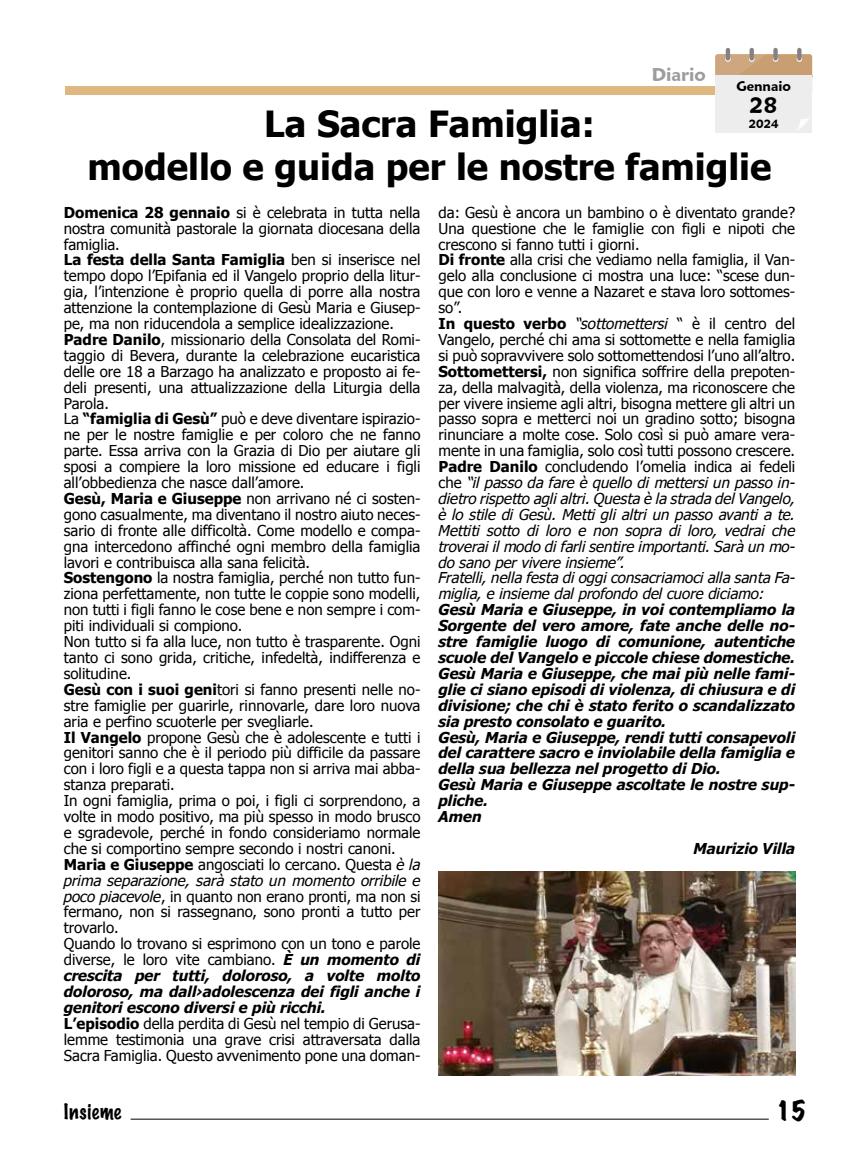
<style>
.page{position:relative;width:859px;height:1161px;background:#fff}
.page>*{position:absolute;margin:0;border:0;box-sizing:border-box;transform-origin:0 0}
.t1{font:700 36px/43.2px "Tahoma";color:#000;text-align:center}
.t2{font:expanded 24px "Marker Felt";color:#000}
.t3{font:600 22.5px "Maiandra GD";color:#000}
.t4{font:100 19.5px "Marker Felt";letter-spacing:.035em;color:#000}
.t5{font:600 18px "Maiandra GD";color:#9d9d9c}
.t6{font:15px/15.9px "Tahoma";color:#000}
.t7{font:italic 700 15px/15.9px "Tahoma W01";color:#000;text-align:justify}
.t8{font:italic 15px/15.9px "Tahoma W01";color:#000}
.t9{font:600 13.5px "Maiandra GD";color:#000}
.t10{font:600 12px "Maiandra GD";color:#000}
.s1{font-weight:700}
.s2{font-family:"Tahoma W01";font-style:italic}
.s3{font-family:"Tahoma W01";font-weight:700;font-style:italic}
.s4{font-family:"Tahoma";font-weight:700;font-style:normal}
.s5{font-family:"Tahoma";font-style:normal}
</style>
<div class="page">
<hr style="left:131px;top:1119px;width:637px;height:1px;background:#000">
<div style="left:65px;top:86px;width:698px;height:9px;background:#dfb780"></div>
<svg style="left:715px;top:54px;width:97px;height:21px;background:#cba37a"></svg>
<hr style="left:726px;top:48px;width:4px;height:13px;background:#848285;border-radius:2px">
<div style="left:749px;top:48px;width:5px;height:13px;background:#848285;border-radius:2px"></div>
<div style="left:773px;top:48px;width:5px;height:13px;background:#848285;border-radius:2px"></div>
<svg style="left:797px;top:48px;width:4px;height:13px"></svg>
<div style="left:715px;top:75px;width:97px;height:58px;background:#ededed"></div>
<svg style="left:797px;top:118px;width:12px;height:12px"></svg>
<img style="left:438px;top:872px;width:357px;height:204px">
<p class="t5" style="left:652px;top:63px;width:56px">Diario</p>
<p class="t9" style="left:736px;top:78px;width:56px">Gennaio</p>
<h3 class="t3" style="left:750px;top:91px;width:29px">28</h3>
<p class="t10" style="left:749px;top:117px;width:31px">2024</p>
<h1 class="t1" style="left:88px;top:100px;width:685px">La Sacra Famiglia:<br>modello e guida per le nostre famiglie</h1>
<p class="t6" style="left:64px;top:204px;width:358px"><span class="s1">Domenica 28 gennaio</span> si è celebrata in tutta nella nostra comunità pastorale la giornata diocesana della famiglia.<br><span class="s1">La festa della Santa Famiglia</span> ben si inserisce nel tempo dopo l’Epifania ed il Vangelo proprio della litur&shy;gia, l’intenzione è proprio quella di porre alla nostra attenzione la contemplazione di Gesù Maria e Giusep&shy;pe, ma non riducendola a semplice idealizzazione.<br><span class="s1">Padre Danilo</span>, missionario della Consolata del Romi&shy;taggio di Bevera, durante la celebrazione eucaristica delle ore 18 a Barzago ha analizzato e proposto ai fe&shy;deli presenti, una attualizzazione della Liturgia della Parola.<br>La <span class="s1">“famiglia di Gesù”</span> può e deve diventare ispirazio&shy;ne per le nostre famiglie e per coloro che ne fanno parte. Essa arriva con la Grazia di Dio per aiutare gli sposi a compiere la loro missione ed educare i figli all’obbedienza che nasce dall’amore.<br><span class="s1">Gesù, Maria e Giuseppe</span> non arrivano né ci sosten&shy;gono casualmente, ma diventano il nostro aiuto neces&shy;sario di fronte alle difficoltà. Come modello e compa&shy;gna intercedono affinché ogni membro della famiglia lavori e contribuisca alla sana felicità.<br><span class="s1">Sostengono</span> la nostra famiglia, perché non tutto fun&shy;ziona perfettamente, non tutte le coppie sono modelli, non tutti i figli fanno le cose bene e non sempre i com&shy;piti individuali si compiono.<br>Non tutto si fa alla luce, non tutto è trasparente. Ogni tanto ci sono grida, critiche, infedeltà, indifferenza e solitudine.<br><span class="s1">Gesù con i suoi geni</span>tori si fanno presenti nelle no&shy;stre famiglie per guarirle, rinnovarle, dare loro nuova aria e perfino scuoterle per svegliarle.<br><span class="s1">Il Vangelo</span> propone Gesù che è adolescente e tutti i genitori sanno che è il periodo più difficile da passare con i loro figli e a questa tappa non si arriva mai abba&shy;stanza preparati.<br>In ogni famiglia, prima o poi, i figli ci sorprendono, a volte in modo positivo, ma più spesso in modo brusco e sgradevole, perché in fondo consideriamo normale che si comportino sempre secondo i nostri canoni.<br><span class="s1">Maria e Giuseppe</span> angosciati lo cercano. Questa <span class="s2">è la</span></p>
<p class="t8" style="left:64px;top:872px;width:358px">prima separazione, sarà stato un momento orribile e</p>
<p class="t6" style="left:64px;top:887px;width:358px"><span class="s2">poco piacevole</span>, in quanto non erano pronti, ma non si fermano, non si rassegnano, sono pronti a tutto per trovarlo.<br>Quando lo trovano si esprimono con un tono e parole diverse, le loro vite cambiano. <span class="s3">È un momento di</span></p>
<p class="t7" style="left:64px;top:967px;width:358px">crescita per tutti, doloroso, a volte molto doloroso, ma dall›adolescenza dei figli anche i genitori escono diversi e più ricchi.</p>
<p class="t6" style="left:64px;top:1014px;width:358px;text-align:justify"><span class="s1">L’episodio</span> della perdita di Gesù nel tempio di Gerusa&shy;lemme testimonia una grave crisi attraversata dalla Sacra Famiglia. Questo avvenimento pone una doman-</p>
<p class="t6" style="left:438px;top:204px;width:358px">da: Gesù è ancora un bambino o è diventato grande?<br>Una questione che le famiglie con figli e nipoti che crescono si fanno tutti i giorni.<br><span class="s1">Di fronte</span> alla crisi che vediamo nella famiglia, il Van&shy;gelo alla conclusione ci mostra una luce: “scese dun&shy;que con loro e venne a Nazaret e stava loro sottomes&shy;so”.</p>
<p class="t8" style="left:438px;top:315px;width:358px"><span class="s4">In questo verbo</span> “sottomettersi <span class="s5">“ è il centro del</span></p>
<p class="t6" style="left:438px;top:331px;width:358px;text-align:justify">Vangelo, perché chi ama si sottomette e nella famiglia si può sopravvivere solo sottomettendosi l’uno all’altro.<br><span class="s1">Sottomettersi,</span> non significa soffrire della prepoten&shy;za, della malvagità, della violenza, ma riconoscere che per vivere insieme agli altri, bisogna mettere gli altri un passo sopra e metterci noi un gradino sotto; bisogna rinunciare a molte cose. Solo così si può amare vera&shy;mente in una famiglia, solo così tutti possono crescere.<br><span class="s1">Padre Danilo</span> concludendo l’omelia indica ai fedeli</p>
<p class="t8" style="left:438px;top:474px;width:358px"><span class="s5">che</span> “il passo da fare è quello di mettersi un passo in&shy;dietro rispetto agli altri. Questa è la strada del Vangelo, è lo stile di Gesù. Metti gli altri un passo avanti a te.<br>Mettiti sotto di loro e non sopra di loro, vedrai che troverai il modo di farli sentire importanti. Sarà un mo&shy;do sano per vivere insieme”.<br>Fratelli, nella festa di oggi consacriamoci alla santa Fa&shy;miglia, e insieme dal profondo del cuore diciamo:</p>
<p class="t7" style="left:438px;top:601px;width:358px;text-align:left">Gesù Maria e Giuseppe, in voi contempliamo la Sorgente del vero amore, fate anche delle no&shy;stre famiglie luogo di comunione, autentiche scuole del Vangelo e piccole chiese domestiche.<br>Gesù Maria e Giuseppe, che mai più nelle fami&shy;glie ci siano episodi di violenza, di chiusura e di divisione; che chi è stato ferito o scandalizzato sia presto consolato e guarito.<br>Gesù, Maria e Giuseppe, rendi tutti consapevoli del carattere sacro e inviolabile della famiglia e della sua bellezza nel progetto di Dio.<br>Gesù Maria e Giuseppe ascoltate le nostre sup&shy;pliche.<br>Amen</p>
<p class="t7" style="left:693px;top:840px;width:103px">Maurizio Villa</p>
<h3 class="t4" style="left:64px;top:1096px;width:59px">Insieme</h3>
<h2 class="t2" style="left:775px;top:1091px;width:33px">15</h2>
</div>
